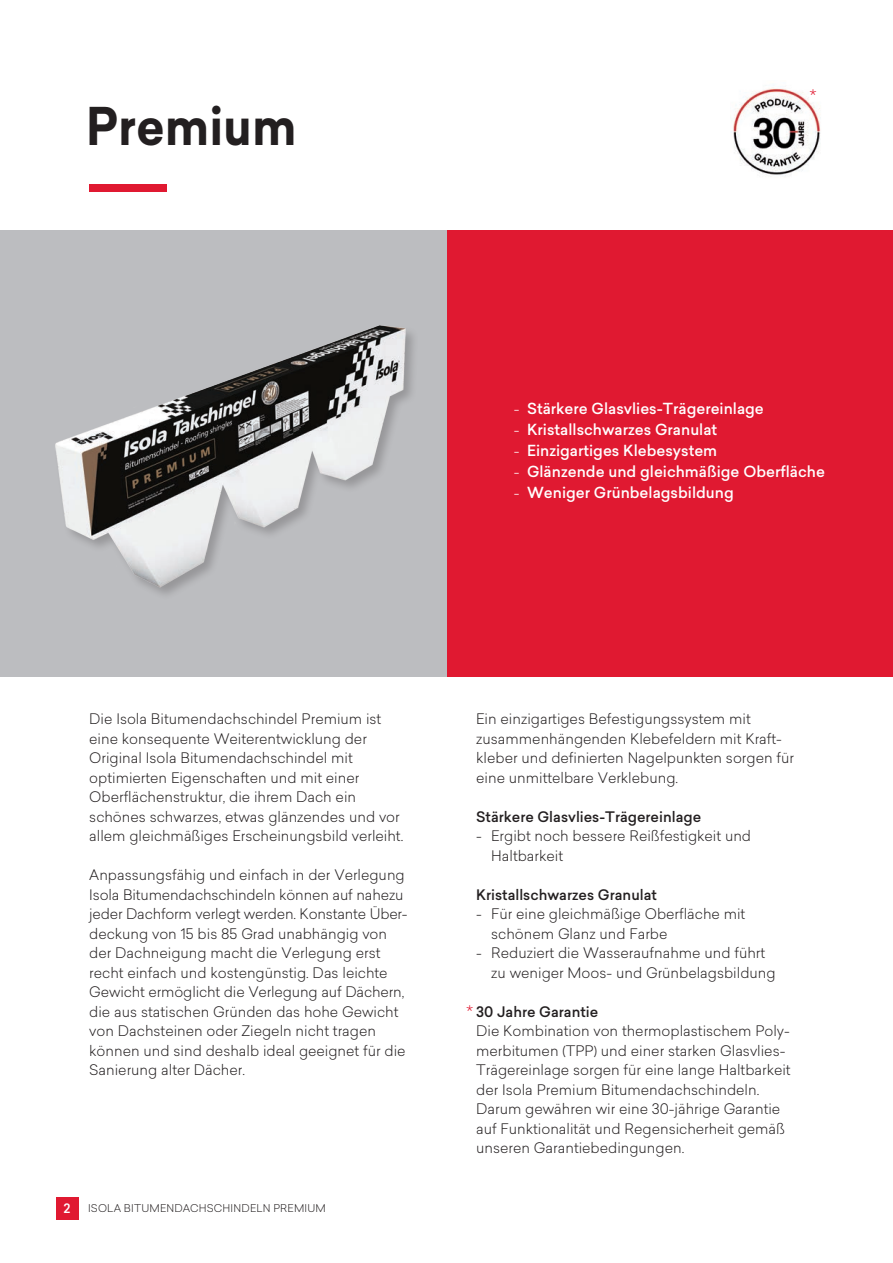
<style>
.page{position:relative;width:893px;height:1263px;background:#fff}
.page>*{position:absolute;margin:0;border:0;box-sizing:border-box;transform-origin:0 0}
.t1{font:700 51px "Sailec";color:#231f20;scale:.94 1}
.t2{font:300 21px "Sailec";color:#e01931}
.t3{font:500 15px "Sailec";color:#fff}
.t4{font:300 14.25px/19.5px "Sailec";color:#231f20}
.t5{font:500 14.25px "Sailec";color:#231f20}
.t6{font:500 12.75px "Sailec";color:#fff}
.t7{font:300 10.5px "Sailec";letter-spacing:.02em;color:#231f20}
.s1{font-weight:300;font-size:14.25px}
</style>
<div class="page">
<div style="left:56px;top:1197px;width:22px;height:22px;background:#e01931"></div>
<div style="left:89px;top:184px;width:78px;height:8px;background:#e01931"></div>
<div style="left:446px;top:230px;width:447px;height:447px;background:#e01931"></div>
<div style="left:0;top:230px;width:446px;height:447px;background:#bcbdc0"></div>
<img style="left:55px;top:325px;width:359px;height:270px">
<img style="left:733px;top:88px;width:88px;height:88px">
<h1 class="t1" style="left:86px;top:90px;width:226px">Premium</h1>
<h2 class="t2" style="left:810px;top:83px;width:8px">*</h2>
<p class="t3" style="left:514px;top:398px;width:252px"><span class="s1">-</span> Stärkere Glasvlies-Trägereinlage</p>
<p class="t3" style="left:514px;top:419px;width:205px"><span class="s1">-</span> Kristallschwarzes Granulat</p>
<p class="t3" style="left:514px;top:440px;width:205px"><span class="s1">-</span> Einzigartiges Klebesystem</p>
<p class="t3" style="left:514px;top:461px;width:313px"><span class="s1">-</span> Glänzende und gleichmäßige Oberfläche</p>
<p class="t3" style="left:514px;top:482px;width:221px"><span class="s1">-</span> Weniger Grünbelagsbildung</p>
<p class="t4" style="left:89px;top:709px;width:315px">Die Isola Bitumendachschindel Premium ist eine konsequente Weiterentwicklung der Original Isola Bitumendachschindel mit optimierten Eigenschaften und mit einer Oberflächenstruktur, die ihrem Dach ein schönes schwarzes, etwas glänzendes und vor allem gleichmäßiges Erscheinungsbild verleiht.</p>
<p class="t4" style="left:89px;top:865px;width:320px">Anpassungsfähig und einfach in der Verlegung Isola Bitumendachschindeln können auf nahezu jeder Dachform verlegt werden. Konstante Über&shy;deckung von 15 bis 85 Grad unabhängig von der Dachneigung macht die Verlegung erst recht einfach und kostengünstig. Das leichte Gewicht ermöglicht die Verlegung auf Dächern, die aus statischen Gründen das hohe Gewicht von Dachsteinen oder Ziegeln nicht tragen können und sind deshalb ideal geeignet für die Sanierung alter Dächer.</p>
<p class="t6" style="left:64px;top:1199px;width:8px">2</p>
<p class="t7" style="left:88px;top:1201px;width:239px">ISOLA BITUMENDACHSCHINDELN PREMIUM</p>
<p class="t4" style="left:476px;top:709px;width:319px">Ein einzigartiges Befestigungssystem mit zusammenhängenden Klebefeldern mit Kraft&shy;kleber und definierten Nagelpunkten sorgen für eine unmittelbare Verklebung.</p>
<p class="t5" style="left:476px;top:807px;width:226px">Stärkere Glasvlies-Trägereinlage</p>
<p class="t4" style="left:491px;top:826px;width:261px;text-indent:-15px">- Ergibt noch bessere Reißfestigkeit und<br>Haltbarkeit</p>
<p class="t5" style="left:476px;top:885px;width:182px">Kristallschwarzes Granulat</p>
<p class="t4" style="left:491px;top:904px;width:256px;text-indent:-15px">- Für eine gleichmäßige Oberfläche mit schönem Glanz und Farbe</p>
<p class="t4" style="left:491px;top:943px;width:286px;text-indent:-15px">- Reduziert die Wasseraufnahme und führt zu weniger Moos- und Grünbelagsbildung</p>
<p class="t5" style="left:476px;top:1002px;width:124px">30 Jahre Garantie</p>
<p class="t4" style="left:476px;top:1021px;width:316px">Die Kombination von thermoplastischem Poly&shy;merbitumen (TPP) und einer starken Glasvlies-Trägereinlage sorgen für eine lange Haltbarkeit der Isola Premium Bitumendachschindeln.<br>Darum gewähren wir eine 30-jährige Garantie auf Funktionalität und Regensicherheit gemäß unseren Garantiebedingungen.</p>
<h2 class="t2" style="left:466px;top:999px;width:8px">*</h2>
</div>
